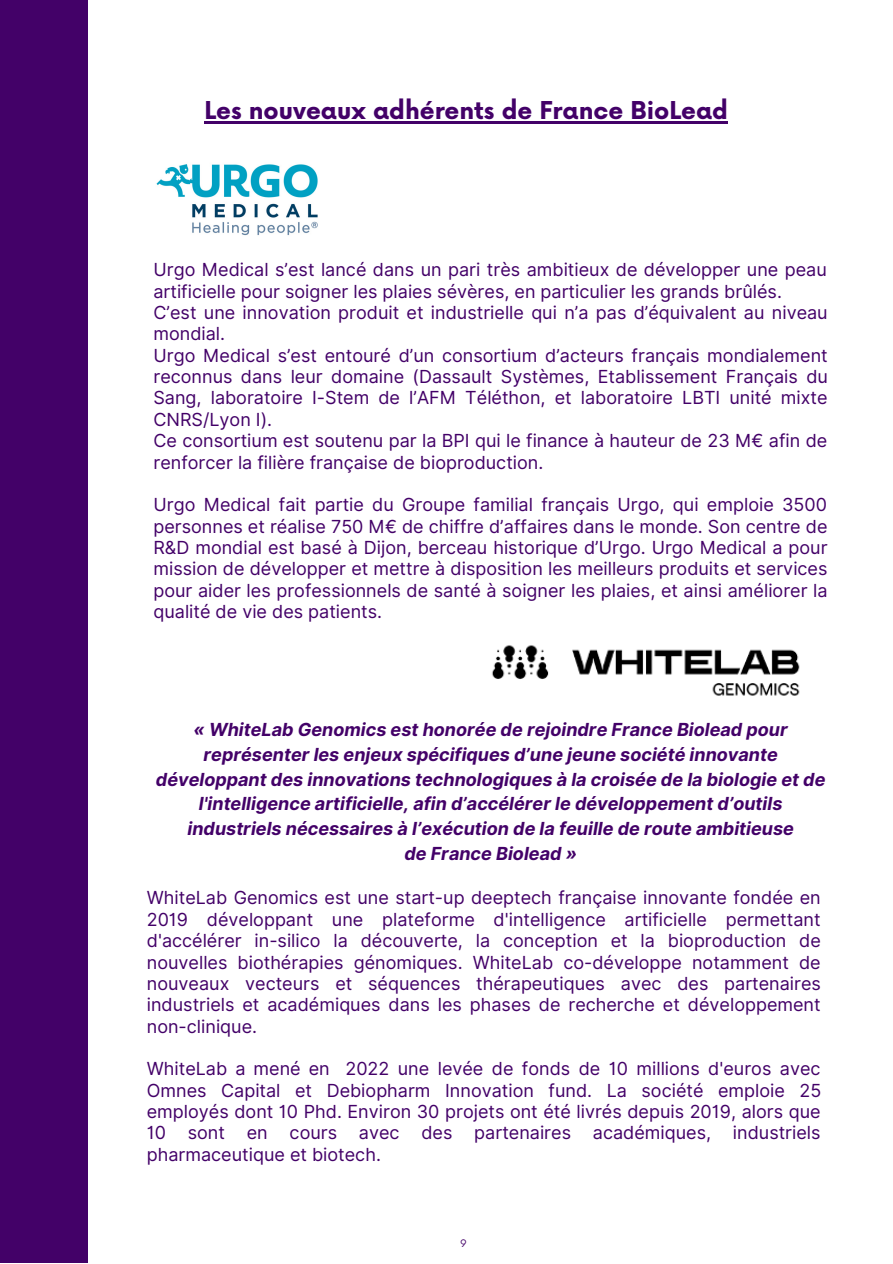
<style>
.page{position:relative;width:893px;height:1264px;background:#fff}
.page>*{position:absolute;margin:0;border:0;box-sizing:border-box;transform-origin:0 0}
.t1{font:700 24px "Now";color:#430168}
.t2{font:18px/21.3px "Inter";color:#430168;text-align:justify}
.t3{font:italic 700 18px/24.8px "Inter";color:#430168;text-align:center}
.t4{font:10.2px "Now";color:#430168}
</style>
<div class="page">
<hr style="left:204px;top:122px;width:524px;height:2px;background:#430168">
<div style="left:0;top:0;width:88px;height:1262px;background:#430168"></div>
<img style="left:492px;top:645px;width:308px;height:51px">
<img style="left:156px;top:164px;width:162px;height:72px">
<h1 class="t1" style="left:204px;top:98px;width:525px">Les nouveaux adhérents de France BioLead</h1>
<p class="t2" style="left:153px;top:259px;width:676px;text-align:left">Urgo Medical s’est lancé dans un pari très ambitieux de développer une peau artificielle pour soigner les plaies sévères, en particulier les grands brûlés.<br>C’est une innovation produit et industrielle qui n’a pas d’équivalent au niveau mondial.<br>Urgo Medical s’est entouré d’un consortium d’acteurs français mondialement reconnus dans leur domaine (Dassault Systèmes, Etablissement Français du Sang, laboratoire I-Stem de l’AFM Téléthon, et laboratoire LBTI unité mixte CNRS/Lyon I).<br>Ce consortium est soutenu par la BPI qui le finance à hauteur de 23 M€ afin de renforcer la filière française de bioproduction.</p>
<p class="t2" style="left:153px;top:494px;width:675px">Urgo Medical fait partie du Groupe familial français Urgo, qui emploie 3500 personnes et réalise 750 M€ de chiffre d’affaires dans le monde. Son centre de R&amp;D mondial est basé à Dijon, berceau historique d’Urgo. Urgo Medical a pour mission de développer et mettre à disposition les meilleurs produits et services pour aider les professionnels de santé à soigner les plaies, et ainsi améliorer la qualité de vie des patients.</p>
<p class="t3" style="left:156px;top:717px;width:671px">« WhiteLab Genomics est honorée de rejoindre France Biolead pour représenter les enjeux spécifiques d’une jeune société innovante développant des innovations technologiques à la croisée de la biologie et de l'intelligence artificielle, afin d’accélérer le développement d’outils industriels nécessaires à l’exécution de la feuille de route ambitieuse<br>de France Biolead »</p>
<p class="t2" style="left:147px;top:887px;width:675px">WhiteLab Genomics est une start-up deeptech française innovante fondée en 2019 développant une plateforme d'intelligence artificielle permettant d'accélérer in-silico la découverte, la conception et la bioproduction de nouvelles biothérapies génomiques. WhiteLab co-développe notamment de nouveaux vecteurs et séquences thérapeutiques avec des partenaires industriels et académiques dans les phases de recherche et développement non-clinique.</p>
<p class="t2" style="left:147px;top:1058px;width:676px">WhiteLab a mené en 2022 une levée de fonds de 10 millions d'euros avec Omnes Capital et Debiopharm Innovation fund. La société emploie 25 employés dont 10 Phd. Environ 30 projets ont été livrés depuis 2019, alors que 10 sont en cours avec des partenaires académiques, industriels pharmaceutique et biotech.</p>
<p class="t4" style="left:460px;top:1237px;width:8px">9</p>
</div>
